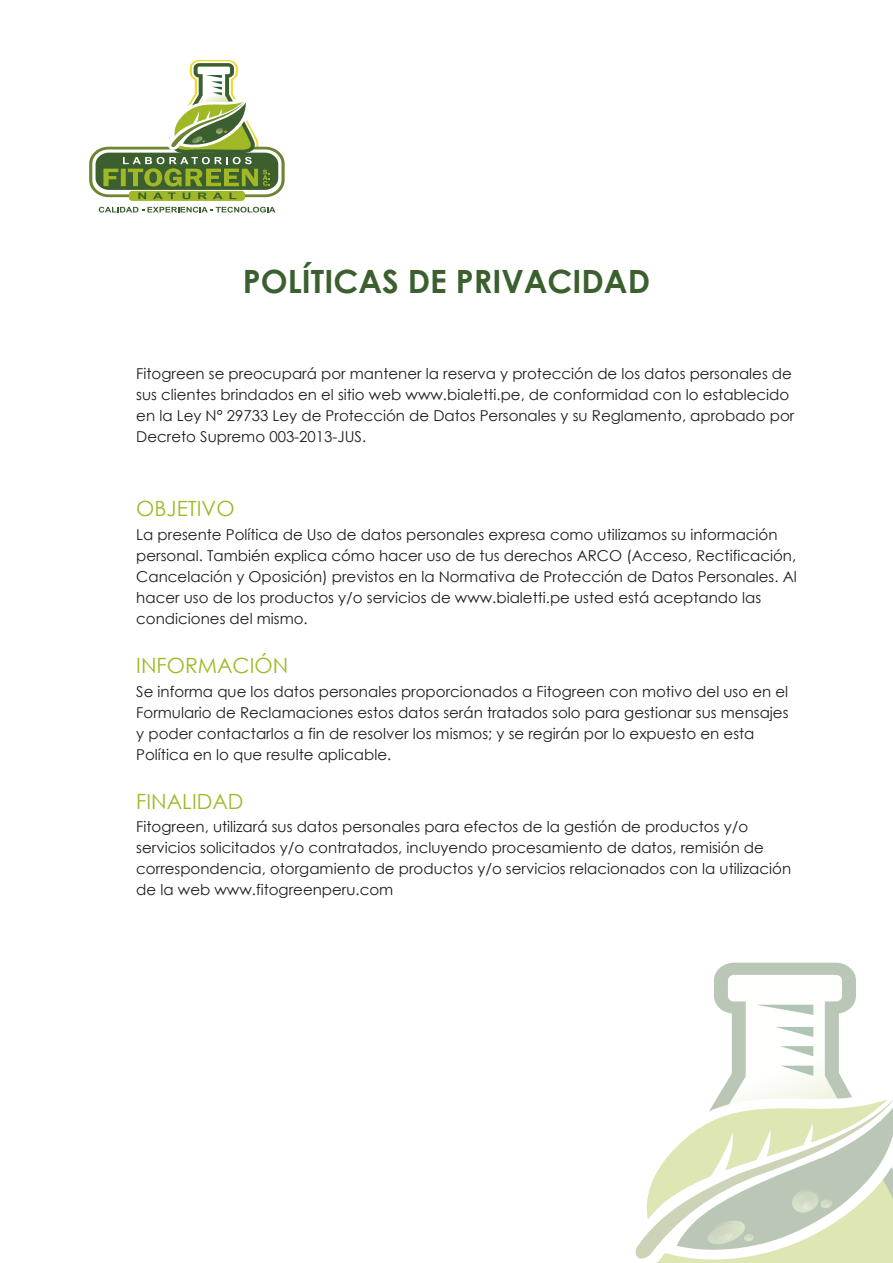
<style>
.page{position:relative;width:893px;height:1263px;background:#fff}
.page>*{position:absolute;margin:0;border:0;box-sizing:border-box;transform-origin:0 0}
.t1{font:700 32.1px "Century Gothic";color:#3c5f2f}
.t2{font:21px "Century Gothic";color:#a1b826}
.t3{font:15px/21px "Century Gothic";color:#1d1d1b}
</style>
<div class="page">
<svg style="left:714px;top:963px;width:142px;height:114px"></svg>
<svg style="left:657px;top:1077px;width:236px;height:186px"></svg>
<svg style="left:756px;top:1005px;width:57px;height:71px"></svg>
<svg style="left:635px;top:1095px;width:258px;height:167px"></svg>
<svg style="left:89px;top:60px;width:196px;height:153px"></svg>
<h1 class="t1" style="left:243px;top:257px;width:409px">POLÍTICAS DE PRIVACIDAD</h1>
<p class="t3" style="left:136px;top:363px;width:660px">Fitogreen se preocupará por mantener la reserva y protección de los datos personales de sus clientes brindados en el sitio web www.bialetti.pe, de conformidad con lo establecido en la Ley N° 29733 Ley de Protección de Datos Personales y su Reglamento, aprobado por Decreto Supremo 003-2013-JUS.</p>
<h2 class="t2" style="left:136px;top:494px;width:100px">OBJETIVO</h2>
<p class="t3" style="left:136px;top:524px;width:662px">La presente Política de Uso de datos personales expresa como utilizamos su información personal. También explica cómo hacer uso de tus derechos ARCO (Acceso, Rectificación, Cancelación y Oposición) previstos en la Normativa de Protección de Datos Personales. Al hacer uso de los productos y/o servicios de www.bialetti.pe usted está aceptando las condiciones del mismo.</p>
<h2 class="t2" style="left:136px;top:651px;width:153px">INFORMACIÓN</h2>
<p class="t3" style="left:136px;top:681px;width:654px">Se informa que los datos personales proporcionados a Fitogreen con motivo del uso en el Formulario de Reclamaciones estos datos serán tratados solo para gestionar sus mensajes y poder contactarlos a fin de resolver los mismos; y se regirán por lo expuesto en esta Política en lo que resulte aplicable.</p>
<h2 class="t2" style="left:136px;top:786px;width:109px">FINALIDAD</h2>
<p class="t3" style="left:136px;top:816px;width:656px">Fitogreen, utilizará sus datos personales para efectos de la gestión de productos y/o servicios solicitados y/o contratados, incluyendo procesamiento de datos, remisión de correspondencia, otorgamiento de productos y/o servicios relacionados con la utilización de la web www.fitogreenperu.com</p>
</div>
